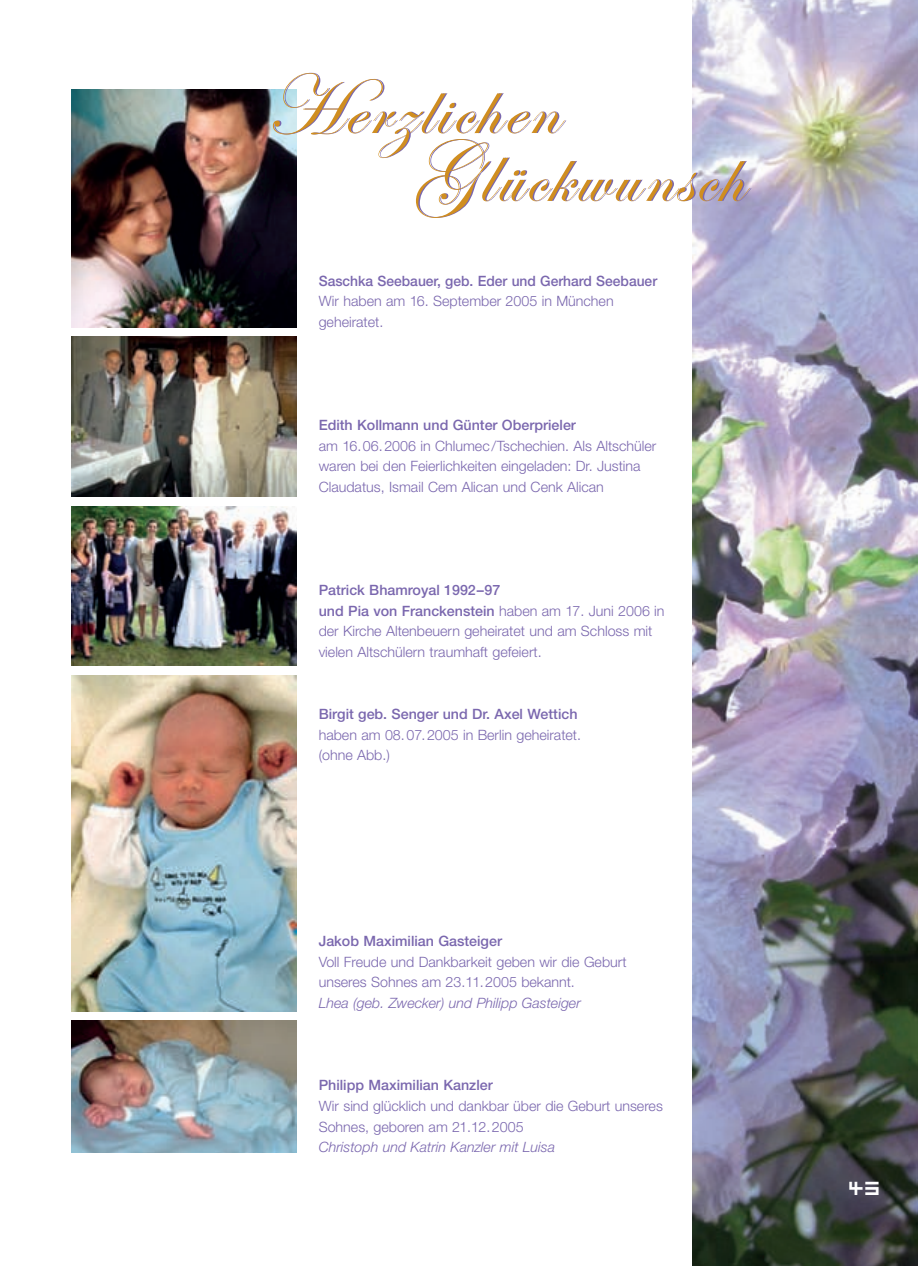
<style>
.page{position:relative;width:918px;height:1266px;background:#fff}
.page>*{position:absolute;margin:0;border:0;box-sizing:border-box;transform-origin:0 0}
.t1{font:78.9px/67.8px "Edwardian Script ITC";letter-spacing:.05em;color:#d08e20}
.t2{font:16.5px "Kryptic Plain";color:#fff}
.t3{font:300 14.25px/20.7px "Helvetica Neue";color:#7a67ae}
.s1{font-size:85.95px}
.s2{font-weight:500}
.s3{font-style:italic}
</style>
<div class="page">
<img style="left:71px;top:0;width:846px;height:1266px">
<p class="t1" style="left:411px;top:71px;width:333px;text-indent:-146px"><span class="s1">H</span>erzlichen<br><span class="s1">Gl</span>ückwunsch</p>
<p class="t3" style="left:318px;top:271px;width:340px"><span class="s2">Saschka Seebauer, geb. Eder und Gerhard Seebauer<br></span>Wir haben am 16. September 2005 in München geheiratet.</p>
<p class="t3" style="left:318px;top:416px;width:339px"><span class="s2">Edith Kollmann und Günter Oberprieler<br></span>am 16.06.2006 in Chlumec/Tschechien. Als Altschüler waren bei den Feierlichkeiten eingeladen: Dr. Justina Claudatus, Ismail Cem Alican und Cenk Alican</p>
<p class="t3" style="left:318px;top:581px;width:347px"><span class="s2">Patrick Bhamroyal 1992–97<br>und Pia von Franckenstein</span> haben am 17. Juni 2006 in der Kirche Altenbeuern geheiratet und am Schloss mit vielen Altschülern traumhaft gefeiert.</p>
<p class="t3" style="left:318px;top:705px;width:264px"><span class="s2">Birgit geb. Senger und Dr. Axel Wettich </span>haben am 08.07.2005 in Berlin geheiratet. (ohne Abb.)</p>
<p class="t3" style="left:318px;top:931px;width:309px"><span class="s2">Jakob Maximilian Gasteiger<br></span>Voll Freude und Dankbarkeit geben wir die Geburt unseres Sohnes am 23.11.2005 bekannt.<br><span class="s3">Lhea (geb. Zwecker) und Philipp Gasteiger</span></p>
<p class="t3" style="left:318px;top:1076px;width:345px"><span class="s2">Philipp Maximilian Kanzler<br></span>Wir sind glücklich und dankbar über die Geburt unseres Sohnes, geboren am 21.12.2005<br><span class="s3">Christoph und Katrin Kanzler mit Luisa</span></p>
<p class="t2" style="left:848px;top:1179px;width:33px">45</p>
</div>
